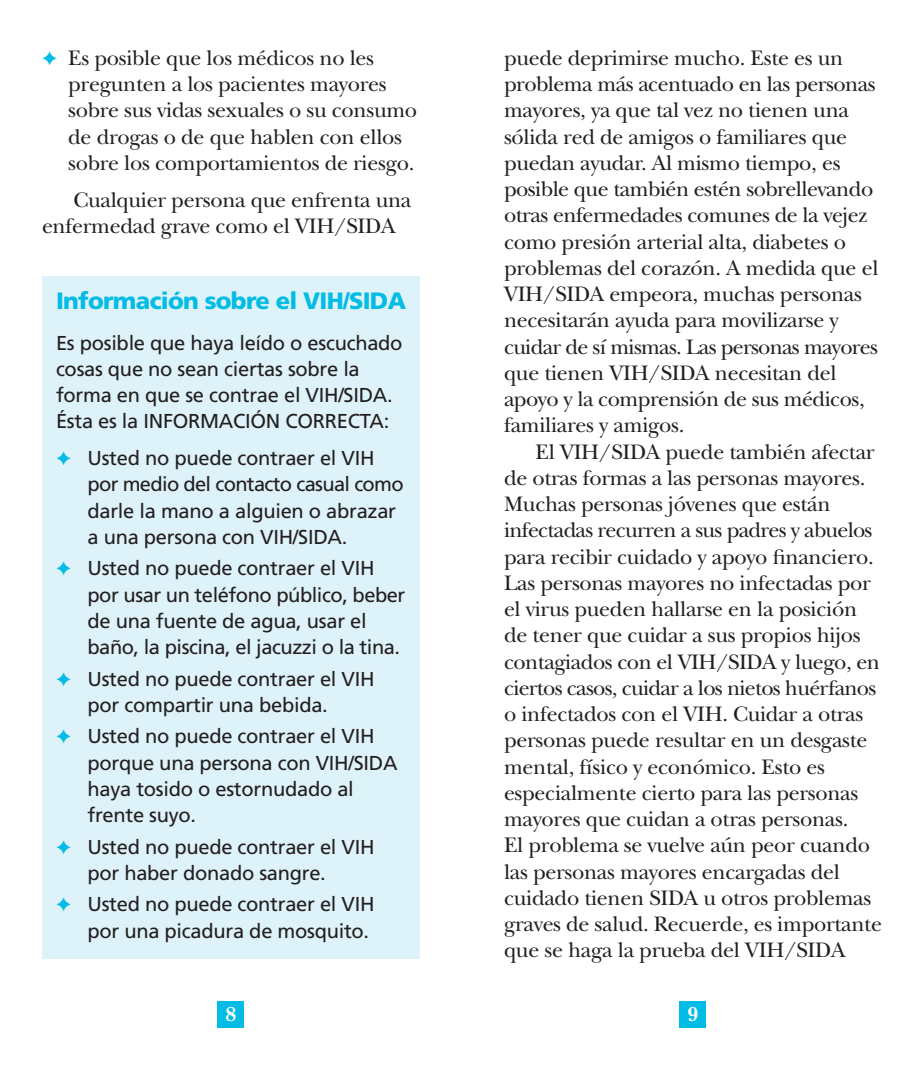
<style>
.page{position:relative;width:924px;height:1071px;background:#fff}
.page>*{position:absolute;margin:0;border:0;box-sizing:border-box;transform-origin:0 0}
.t1{font:900 23.62px "Frutiger";letter-spacing:-.03em;color:#02bce5}
.t2{font:21.88px/26.2px "New Baskerville";letter-spacing:-.015em;color:#231f20}
.t3{font:700 21px "New Baskerville";color:#fff}
.t4{font:20.12px/26.2px "Frutiger";letter-spacing:-.015em;color:#231f20}
.t5{font:20.12px "Frutiger";letter-spacing:-.035em;color:#231f20}
</style>
<div class="page">
<div style="left:42px;top:276px;width:378px;height:682px;background:#def2f9"></div>
<div style="left:218px;top:1002px;width:26px;height:26px;background:#02bce5"></div>
<div style="left:680px;top:1002px;width:26px;height:26px;background:#02bce5"></div>
<p class="t2" style="left:68px;top:45px;width:350px">Es posible que los médicos no les pregunten a los pacientes mayores sobre sus vidas sexuales o su consumo de drogas o de que hablen con ellos sobre los comportamientos de riesgo.</p>
<p class="t2" style="left:42px;top:187px;width:371px;text-indent:32px">Cualquier persona que enfrenta una enfermedad grave como el VIH/SIDA</p>
<h3 class="t1" style="left:56px;top:287px;width:352px">Información sobre el VIH/SIDA</h3>
<p class="t4" style="left:56px;top:329px;width:348px">Es posible que haya leído o escuchado cosas que no sean ciertas sobre la forma en que se contrae el VIH/SIDA.<br>Ésta es la INFORMACIÓN CORRECTA:</p>
<p class="t4" style="left:88px;top:445px;width:289px">Usted no puede contraer el VIH</p>
<p class="t5" style="left:88px;top:473px;width:318px">por medio del contacto casual como</p>
<p class="t4" style="left:88px;top:497px;width:310px">darle la mano a alguien o abrazar</p>
<p class="t4" style="left:88px;top:524px;width:261px">a una persona con VIH/SIDA.</p>
<p class="t4" style="left:88px;top:555px;width:289px">Usted no puede contraer el VIH</p>
<p class="t4" style="left:88px;top:581px;width:319px">por usar un teléfono público, beber</p>
<p class="t4" style="left:88px;top:608px;width:281px">de una fuente de agua, usar el</p>
<p class="t4" style="left:88px;top:634px;width:314px">baño, la piscina, el jacuzzi o la tina.</p>
<p class="t4" style="left:88px;top:665px;width:289px">Usted no puede contraer el VIH</p>
<p class="t4" style="left:88px;top:692px;width:242px">por compartir una bebida.</p>
<p class="t4" style="left:88px;top:723px;width:289px">Usted no puede contraer el VIH</p>
<p class="t4" style="left:88px;top:749px;width:312px">porque una persona con VIH/SIDA</p>
<p class="t4" style="left:88px;top:776px;width:268px">haya tosido o estornudado al</p>
<p class="t4" style="left:88px;top:802px;width:110px">frente suyo.</p>
<p class="t4" style="left:88px;top:833px;width:289px">Usted no puede contraer el VIH</p>
<p class="t4" style="left:88px;top:860px;width:240px">por haber donado sangre.</p>
<p class="t4" style="left:88px;top:891px;width:289px">Usted no puede contraer el VIH</p>
<p class="t4" style="left:88px;top:917px;width:283px">por una picadura de mosquito.</p>
<p class="t2" style="left:504px;top:45px;width:376px">puede deprimirse mucho. Este es un problema más acentuado en las personas mayores, ya que tal vez no tienen una sólida red de amigos o familiares que puedan ayudar. Al mismo tiempo, es posible que también estén sobrellevando otras enfermedades comunes de la vejez como presión arterial alta, diabetes o problemas del corazón. A medida que el VIH/SIDA empeora, muchas personas necesitarán ayuda para movilizarse y cuidar de sí mismas. Las personas mayores que tienen VIH/SIDA necesitan del apoyo y la comprensión de sus médicos, familiares y amigos.</p>
<p class="t2" style="left:504px;top:439px;width:377px;text-indent:32px">El VIH/SIDA puede también afectar de otras formas a las personas mayores.<br>Muchas personas jóvenes que están infectadas recurren a sus padres y abuelos para recibir cuidado y apoyo financiero.<br>Las personas mayores no infectadas por el virus pueden hallarse en la posición de tener que cuidar a sus propios hijos contagiados con el VIH/SIDA y luego, en ciertos casos, cuidar a los nietos huérfanos</p>
<p class="t2" style="left:504px;top:701px;width:379px">o infectados con el VIH. Cuidar a otras personas puede resultar en un desgaste mental, físico y económico. Esto es especialmente cierto para las personas mayores que cuidan a otras personas.<br>El problema se vuelve aún peor cuando las personas mayores encargadas del cuidado tienen SIDA u otros problemas graves de salud. Recuerde, es importante que se haga la prueba del VIH/SIDA</p>
<p class="t3" style="left:226px;top:1002px;width:12px">8</p>
<p class="t3" style="left:688px;top:1002px;width:12px">9</p>
</div>
